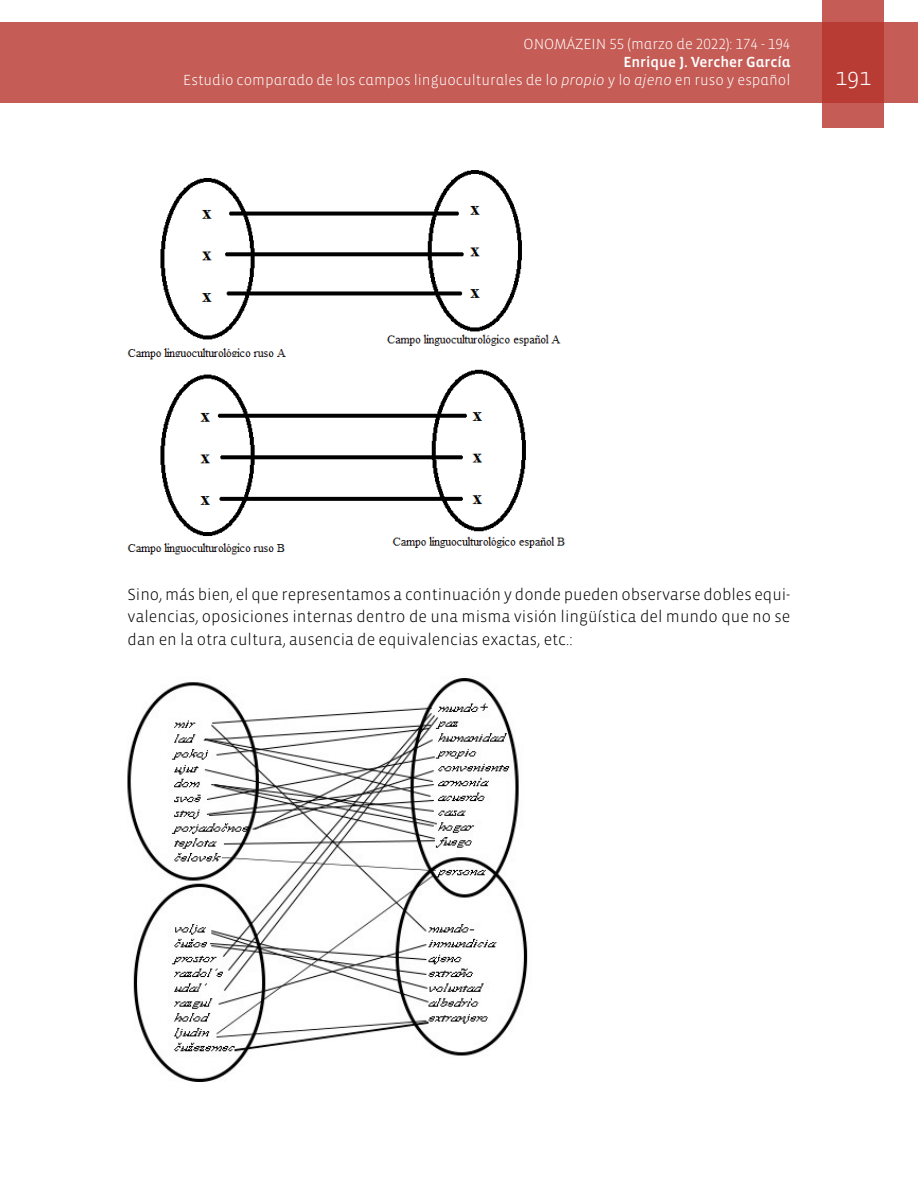
<style>
.page{position:relative;width:918px;height:1188px;background:#fff}
.page>*{position:absolute;margin:0;border:0;box-sizing:border-box;transform-origin:0 0}
.t1{font:300 24px "Vista Sans";color:#fff}
.t2{font:300 16.5px/22.5px "Vista Sans";color:#000;text-align:justify}
.t3{font:300 15px "Vista Sans Alt";color:#fff}
.t4{font:15px "Vista Sans Alt Med";color:#fff}
.s1{font-family:"Vista Sans Alt Light Ita";font-weight:400}
</style>
<div class="page">
<div style="left:0;top:23px;width:918px;height:80px;background:#c55c56"></div>
<svg style="left:822px;top:0;width:62px;height:128px;background:#bd4740"></svg>
<img style="left:128px;top:678px;width:400px;height:403px">
<img style="left:128px;top:170px;width:437px;height:385px">
<p class="t3" style="left:524px;top:37px;width:268px">ONOMÁZEIN 55 (marzo de 2022): 174 - 194</p>
<p class="t4" style="left:623px;top:55px;width:169px">Enrique J. Vercher García</p>
<p class="t3" style="left:183px;top:73px;width:609px">Estudio comparado de los campos linguoculturales de lo <span class="s1">propio</span> y lo <span class="s1">ajeno</span> en ruso y español</p>
<h1 class="t1" style="left:835px;top:65px;width:37px">191</h1>
<p class="t2" style="left:128px;top:583px;width:664px">Sino, más bien, el que representamos a continuación y donde pueden observarse dobles equi&shy;valencias, oposiciones internas dentro de una misma visión lingüística del mundo que no se dan en la otra cultura, ausencia de equivalencias exactas, etc.:</p>
</div>
